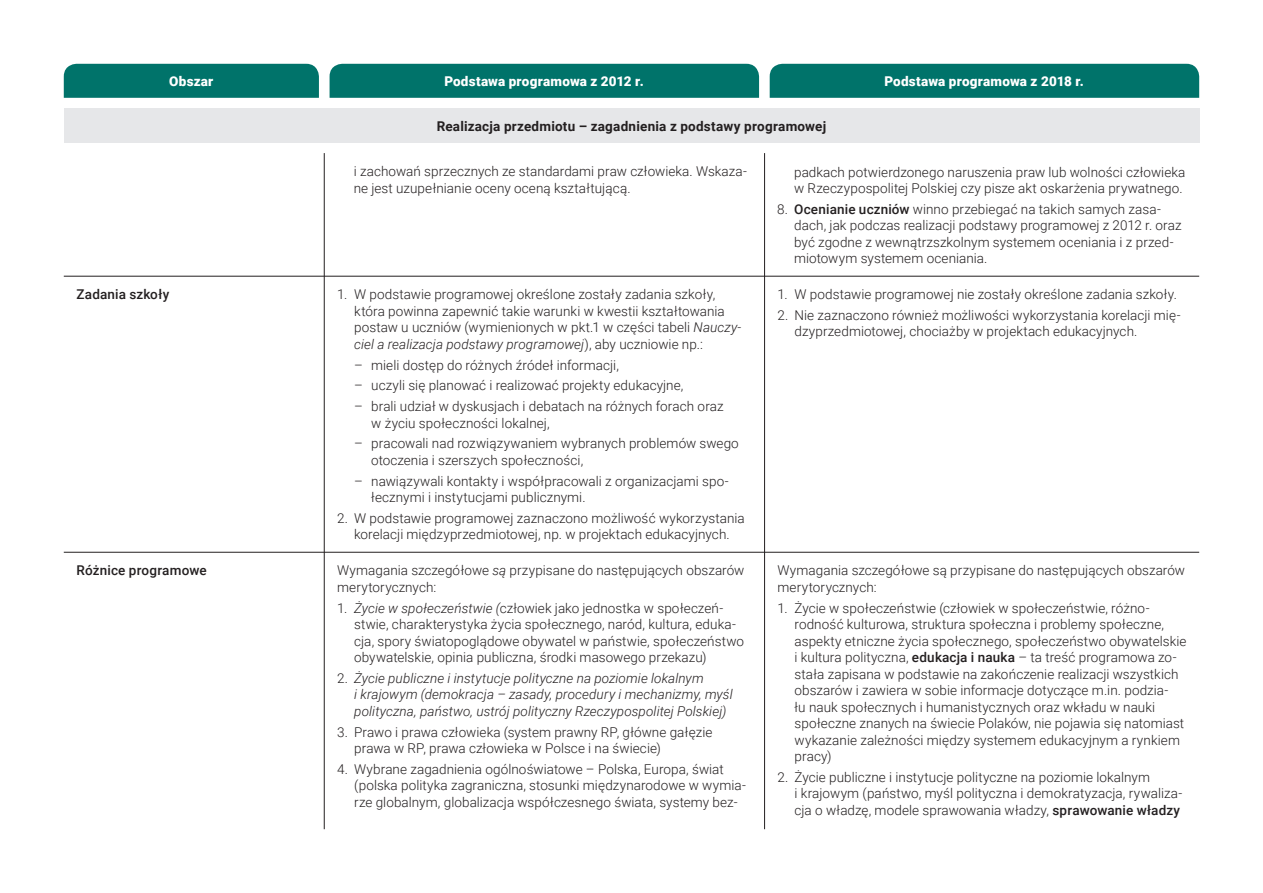
<style>
.page{position:relative;width:1263px;height:893px;background:#fff}
.page>*{position:absolute;margin:0;border:0;box-sizing:border-box;transform-origin:0 0}
.TABELA_-_numeracja{font:300 13.5px/16.5px "Roboto";letter-spacing:.005em;color:#231f20}
.TABELA_-_podpunkty{font:300 13.5px/16.5px "Roboto";letter-spacing:.005em;color:#231f20}
.TABELA_-_numeracja-2{font:italic 300 13.5px/16.5px "Roboto";letter-spacing:.005em;color:#231f20}
.TABELA_-_tekst{font:300 13.5px/16.5px "Roboto";letter-spacing:.005em;color:#231f20}
.t1{font:900 13.5px "Roboto";letter-spacing:.015em;color:#fff}
.t2{font:700 13.5px "Roboto";letter-spacing:.015em;color:#231f20}
.TABELA_-_tekst-2{font:500 13.5px "Roboto";letter-spacing:.01em;color:#231f20}
.s1{font-weight:500}
.s2{font-style:italic}
.s3{font-style:normal}
</style>
<div class="page">
<hr style="left:764px;top:153px;width:1px;height:676px;background:#231f20">
<hr style="left:324px;top:153px;width:1px;height:676px;background:#231f20">
<div style="left:64px;top:64px;width:255px;height:34px;background:#00736a"></div>
<div style="left:330px;top:64px;width:429px;height:34px;background:#00736a"></div>
<div style="left:770px;top:64px;width:429px;height:34px;background:#00736a"></div>
<div style="left:64px;top:108px;width:1135px;height:34px;background:#e6e7e9"></div>
<hr style="left:64px;top:276px;width:1135px;height:1px;background:#231f20">
<hr style="left:64px;top:552px;width:1135px;height:1px;background:#231f20">
<p class="t1" style="left:169px;top:72px;width:46px">Obszar</p>
<p class="t1" style="left:444px;top:72px;width:201px">Podstawa programowa z 2012 r.</p>
<p class="t1" style="left:884px;top:72px;width:201px">Podstawa programowa z 2018 r.</p>
<p class="t2" style="left:437px;top:116px;width:391px">Realizacja przedmiotu – zagadnienia z podstawy programowej</p>
<p class="TABELA_-_numeracja" style="left:354px;top:163px;width:395px">i zachowań sprzecznych ze standardami praw człowieka. Wskaza&shy;ne jest uzupełnianie oceny oceną kształtującą.</p>
<p class="TABELA_-_numeracja" style="left:794px;top:163px;width:393px">padkach potwierdzonego naruszenia praw lub wolności człowieka w Rzeczypospolitej Polskiej czy pisze akt oskarżenia prywatnego.</p>
<p class="TABELA_-_numeracja" style="left:794px;top:200px;width:389px;text-indent:-17px">8. <span class="s1">Ocenianie uczniów</span> winno przebiegać na takich samych zasa&shy;dach, jak podczas realizacji podstawy programowej z 2012 r. oraz być zgodne z wewnątrzszkolnym systemem oceniania i z przed&shy;miotowym systemem oceniania.</p>
<p class="TABELA_-_tekst-2" style="left:77px;top:285px;width:94px">Zadania szkoły</p>
<p class="TABELA_-_tekst-2" style="left:77px;top:561px;width:132px">Różnice programowe</p>
<p class="TABELA_-_numeracja" style="left:354px;top:286px;width:389px;text-indent:-17px">1. W podstawie programowej określone zostały zadania szkoły, która powinna zapewnić takie warunki w kwestii kształtowania postaw u uczniów (wymienionych w pkt.1 w części tabeli <span class="s2">Nauczy&shy;ciel a realizacja podstawy programowej</span>), aby uczniowie np.:</p>
<p class="TABELA_-_podpunkty" style="left:354px;top:356px;width:266px">– mieli dostęp do różnych źródeł informacji,</p>
<p class="TABELA_-_podpunkty" style="left:354px;top:377px;width:331px">– uczyli się planować i realizować projekty edukacyjne,</p>
<p class="TABELA_-_podpunkty" style="left:371px;top:397px;width:354px;text-indent:-17px">– brali udział w dyskusjach i debatach na różnych forach oraz w życiu społeczności lokalnej,</p>
<p class="TABELA_-_podpunkty" style="left:371px;top:435px;width:369px;text-indent:-17px">– pracowali nad rozwiązywaniem wybranych problemów swego otoczenia i szerszych społeczności,</p>
<p class="TABELA_-_podpunkty" style="left:371px;top:472px;width:359px;text-indent:-17px">– nawiązywali kontakty i współpracowali z organizacjami spo&shy;łecznymi i instytucjami publicznymi.</p>
<p class="TABELA_-_numeracja" style="left:337px;top:509px;width:409px;text-align:center">2. W podstawie programowej zaznaczono możliwość wykorzystania korelacji międzyprzedmiotowej, np. w projektach edukacyjnych.</p>
<p class="TABELA_-_tekst" style="left:337px;top:562px;width:409px">Wymagania szczegółowe <span class="s2">są</span> przypisane do następujących obszarów merytorycznych:</p>
<p class="TABELA_-_numeracja" style="left:354px;top:599px;width:391px;text-indent:-17px">1. <span class="s2">Życie w społeczeństwie (</span>człowiek jako jednostka w społeczeń&shy;stwie, charakterystyka życia społecznego, naród, kultura, eduka&shy;cja, spory światopoglądowe obywatel w państwie, społeczeństwo obywatelskie, opinia publiczna, środki masowego przekazu)</p>
<p class="TABELA_-_numeracja-2" style="left:354px;top:669px;width:380px;text-indent:-17px"><span class="s3">2.</span> Życie publiczne i instytucje polityczne na poziomie lokalnym<br>i krajowym (demokracja – zasady, procedury i mechanizmy, myśl polityczna, państwo, ustrój polityczny Rzeczypospolitej Polskiej)</p>
<p class="TABELA_-_numeracja" style="left:354px;top:723px;width:360px;text-indent:-17px">3. Prawo i prawa człowieka (system prawny RP, główne gałęzie prawa w RP, prawa człowieka w Polsce i na świecie)</p>
<p class="TABELA_-_numeracja" style="left:354px;top:760px;width:393px;text-indent:-17px">4. Wybrane zagadnienia ogólnoświatowe – Polska, Europa, świat (polska polityka zagraniczna, stosunki międzynarodowe w wymia&shy;rze globalnym, globalizacja współczesnego świata, systemy bez-</p>
<p class="TABELA_-_numeracja" style="left:777px;top:285px;width:401px">1. W podstawie programowej nie zostały określone zadania szkoły.</p>
<p class="TABELA_-_numeracja" style="left:794px;top:306px;width:388px;text-indent:-17px">2. Nie zaznaczono również możliwości wykorzystania korelacji mię&shy;dzyprzedmiotowej, chociażby w projektach edukacyjnych.</p>
<p class="TABELA_-_tekst" style="left:777px;top:562px;width:409px">Wymagania szczegółowe są przypisane do następujących obszarów merytorycznych:</p>
<p class="TABELA_-_numeracja" style="left:794px;top:599px;width:393px;text-indent:-17px">1. Życie w społeczeństwie (człowiek w społeczeństwie, różno&shy;rodność kulturowa, struktura społeczna i problemy społeczne, aspekty etniczne życia społecznego, społeczeństwo obywatelskie i kultura polityczna, <span class="s1">edukacja i nauka</span> – ta treść programowa zo&shy;stała zapisana w podstawie na zakończenie realizacji wszystkich obszarów i zawiera w sobie informacje dotyczące m.in. podzia-<br>łu nauk społecznych i humanistycznych oraz wkładu w nauki społeczne znanych na świecie Polaków, nie pojawia się natomiast wykazanie zależności między systemem edukacyjnym a rynkiem pracy)</p>
<p class="TABELA_-_numeracja" style="left:794px;top:768px;width:389px;text-indent:-17px">2. Życie publiczne i instytucje polityczne na poziomie lokalnym<br>i krajowym (państwo, myśl polityczna i demokratyzacja, rywaliza&shy;cja o władzę, modele sprawowania władzy, <span class="s1">sprawowanie władzy</span></p>
</div>
